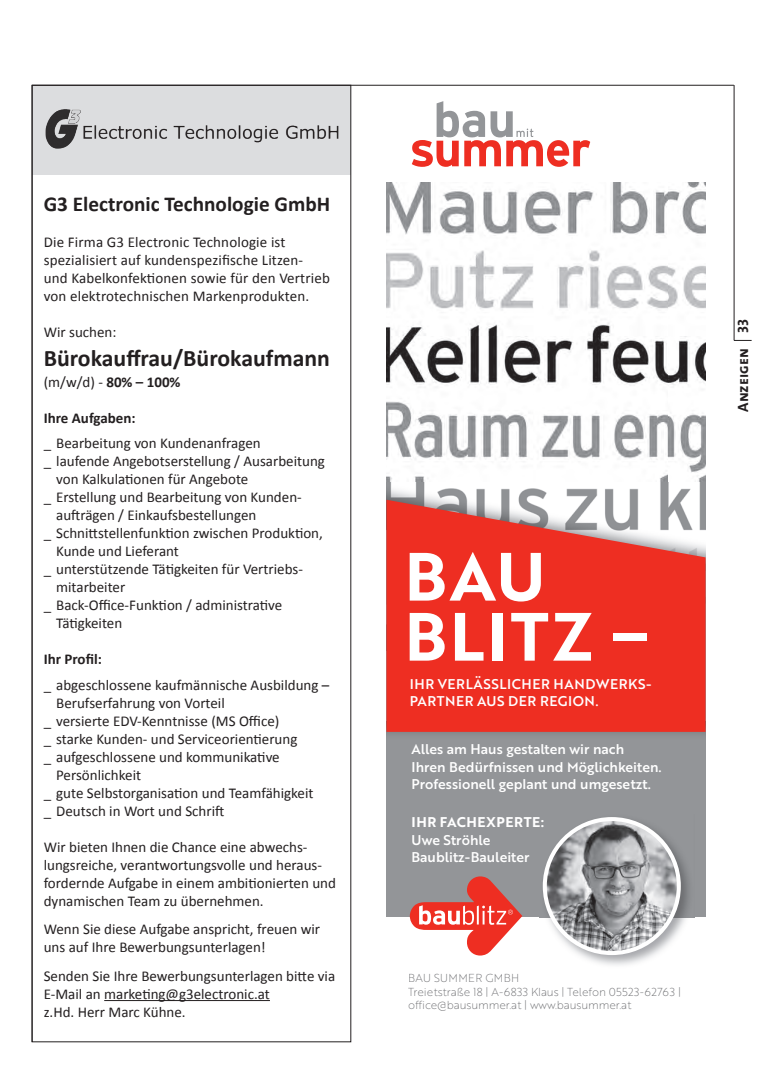
<style>
.page{position:relative;width:780px;height:1081px;background:#fff}
.page>*{position:absolute;margin:0;border:0;box-sizing:border-box;transform-origin:0 0}
.t1{font:66.25px/60px "Brother 1816 Bold";letter-spacing:.04em;color:#fff}
.t2{font:700 23.75px "Calibri";color:#231f20}
.t3{font:700 21.25px "Calibri";color:#231f20}
.t4{font:15px/18px "Calibri";color:#231f20}
.t5{font:700 15px "Calibri";color:#231f20}
.t6{font:15px "The Mix Bold Caps";color:#231f20}
.t7{font:13.75px/17.5px "Brother 1816 Medium";color:#fff}
.t8{font:13.75px/17.5px "Brother 1816 Medium";letter-spacing:.04em;color:#fff}
.t9{font:13.75px "Brother 1816 Bold";letter-spacing:.04em;color:#fff}
.t10{font:11.25px/13.5px "Brother 1816 Thin";letter-spacing:-.01em;color:#696a6d}
.s1{font-weight:700}
</style>
<div class="page">
<div style="left:32px;top:85px;width:319px;height:90px;background:#dcdddf"></div>
<img style="left:45px;top:109px;width:36px;height:40px">
<img style="left:83px;top:125px;width:256px;height:18px">
<hr style="left:104px;top:1000px;width:166px;height:1px;background:#231f20">
<div style="left:386px;top:721px;width:319px;height:196px;background:#939598"></div>
<img style="left:386px;top:183px;width:319px;height:550px">
<svg style="left:386px;top:500px;width:319px;height:232px;fill:#ee2e22"></svg>
<img style="left:540px;top:817px;width:154px;height:148px">
<img style="left:544px;top:819px;width:134px;height:134px;border-radius:67px">
<div style="left:542px;top:817px;width:138px;height:138px;border:4px solid #fff;border-radius:50%"></div>
<svg style="left:410px;top:876px;width:112px;height:79px"></svg>
<svg style="left:412px;top:101px;width:178px;height:66px"></svg>
<hr style="left:733px;top:85px;width:1px;height:255px;background:#231f20">
<svg style="left:733px;top:340px;width:18px;height:1px"></svg>
<hr style="left:32px;top:85px;width:701px;height:1px;background:#231f20">
<hr style="left:32px;top:85px;width:1px;height:957px;background:#231f20">
<h3 class="t3" style="left:44px;top:189px;width:288px">G3 Electronic Technologie GmbH</h3>
<p class="t4" style="left:44px;top:233px;width:288px">Die Firma G3 Electronic Technologie ist spezialisiert auf kundenspezifische Litzen&shy;und Kabelkonfektionen sowie für den Vertrieb von elektrotechnischen Markenprodukten.</p>
<p class="t4" style="left:44px;top:323px;width:74px">Wir suchen:</p>
<h2 class="t2" style="left:44px;top:341px;width:288px">Bürokauffrau/Bürokaufmann</h2>
<p class="t4" style="left:44px;top:373px;width:138px">(m/w/d) - <span class="s1">80% – 100%</span></p>
<p class="t5" style="left:44px;top:408px;width:93px">Ihre Aufgaben:</p>
<p class="t4" style="left:44px;top:434px;width:218px">_ Bearbeitung von Kundenanfragen</p>
<p class="t4" style="left:44px;top:452px;width:283px">_ laufende Angebotserstellung / Ausarbeitung</p>
<p class="t4" style="left:56px;top:470px;width:194px">von Kalkulationen für Angebote</p>
<p class="t4" style="left:44px;top:488px;width:259px">_ Erstellung und Bearbeitung von Kunden-</p>
<p class="t4" style="left:56px;top:506px;width:202px">aufträgen / Einkaufsbestellungen</p>
<p class="t4" style="left:44px;top:524px;width:281px">_ Schnittstellenfunktion zwischen Produktion,</p>
<p class="t4" style="left:56px;top:542px;width:124px">Kunde und Lieferant</p>
<p class="t4" style="left:44px;top:560px;width:261px">_ unterstützende Tätigkeiten für Vertriebs-</p>
<p class="t4" style="left:56px;top:578px;width:71px">mitarbeiter</p>
<p class="t4" style="left:44px;top:596px;width:240px">_ Back-Office-Funktion / administrative</p>
<p class="t4" style="left:56px;top:614px;width:68px">Tätigkeiten</p>
<p class="t5" style="left:44px;top:649px;width:60px">Ihr Profil:</p>
<p class="t4" style="left:44px;top:675px;width:287px">_ abgeschlossene kaufmännische Ausbildung –</p>
<p class="t4" style="left:56px;top:693px;width:170px">Berufserfahrung von Vorteil</p>
<p class="t4" style="left:44px;top:711px;width:237px">_ versierte EDV-Kenntnisse (MS Office)</p>
<p class="t4" style="left:44px;top:729px;width:255px">_ starke Kunden- und Serviceorientierung</p>
<p class="t4" style="left:44px;top:747px;width:237px">_ aufgeschlossene und kommunikative</p>
<p class="t4" style="left:56px;top:765px;width:86px">Persönlichkeit</p>
<p class="t4" style="left:44px;top:783px;width:271px">_ gute Selbstorganisation und Teamfähigkeit</p>
<p class="t4" style="left:44px;top:801px;width:182px">_ Deutsch in Wort und Schrift</p>
<p class="t4" style="left:44px;top:837px;width:294px">Wir bieten Ihnen die Chance eine abwechs&shy;lungsreiche, verantwortungsvolle und heraus&shy;fordernde Aufgabe in einem ambitionierten und dynamischen Team zu übernehmen.</p>
<p class="t4" style="left:44px;top:920px;width:278px">Wenn Sie diese Aufgabe anspricht, freuen wir uns auf Ihre Bewerbungsunterlagen!</p>
<p class="t4" style="left:44px;top:966px;width:293px">Senden Sie Ihre Bewerbungsunterlagen bitte via<br>E-Mail an marketing@g3electronic.at<br>z.Hd. Herr Marc Kühne.</p>
<h1 class="t1" style="left:404px;top:544px;width:246px">BAU<br>BLITZ –</h1>
<p class="t8" style="left:410px;top:674px;width:243px">IHR VERLÄSSLICHER HANDWERKS-<br>PARTNER AUS DER REGION.</p>
<p class="t7" style="left:411px;top:740px;width:251px">Alles am Haus gestalten wir nach<br>Ihren Bedürfnissen und Möglichkeiten.<br>Professionell geplant und umgesetzt.</p>
<p class="t9" style="left:411px;top:812px;width:134px">IHR FACHEXPERTE:</p>
<p class="t7" style="left:411px;top:830px;width:119px">Uwe Ströhle<br>Baublitz-Bauleiter</p>
<p class="t10" style="left:408px;top:971px;width:274px">BAU SUMMER GMBH<br>Treietstraße 18 | A-6833 Klaus | Telefon 05523-62763 | office@bausummer.at | www.bausummer.at</p>
<p class="t6" style="left:730px;top:412px;width:94px;rotate:-90deg">Anzeigen 33</p>
</div>
